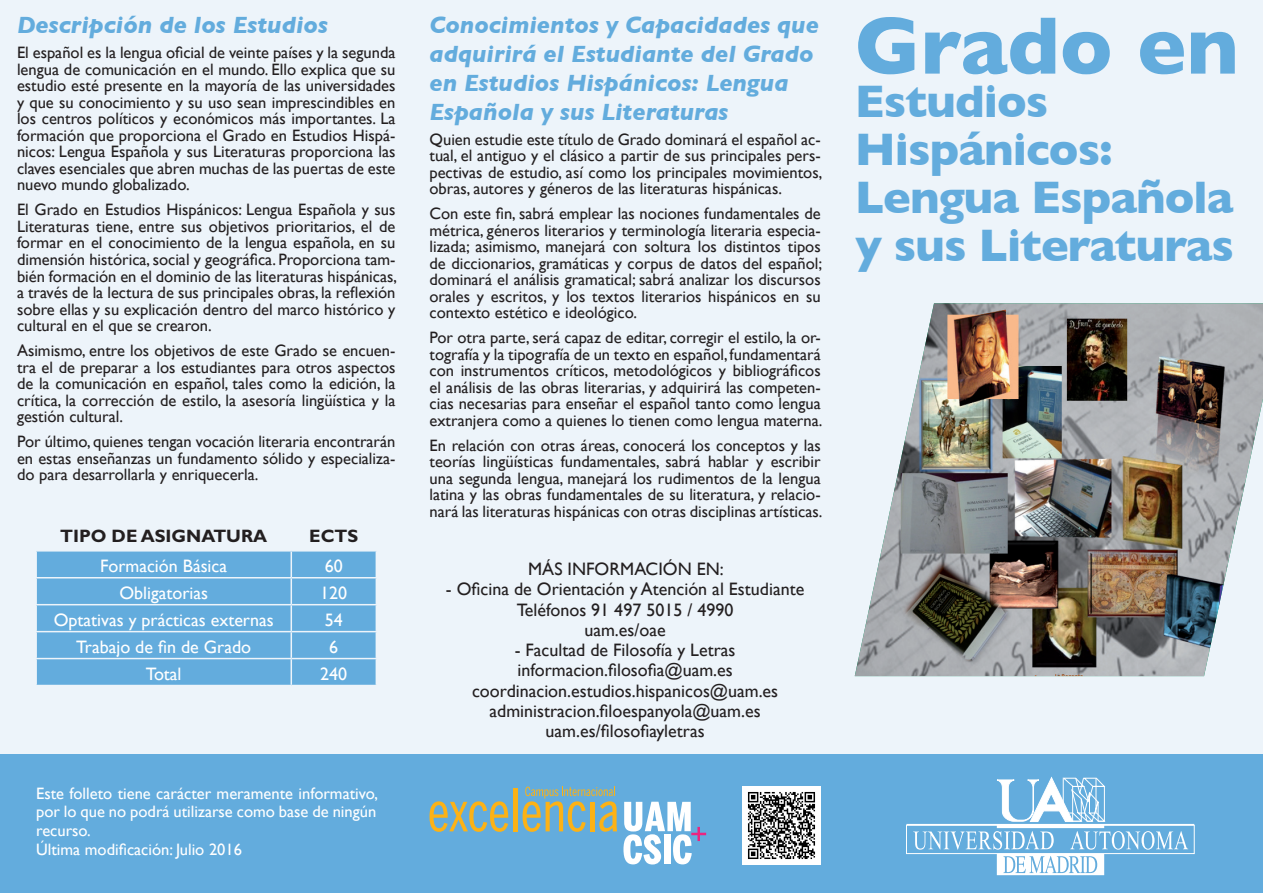
<style>
.page{position:relative;width:1263px;height:893px;background:#edf4fa}
.page>*{position:absolute;margin:0;border:0;box-sizing:border-box;transform-origin:0 0}
.t1{font:700 82.5px "Gill Sans";color:#63acdd}
.t2{font:700 46.5px/48px "Gill Sans";letter-spacing:-.02em;color:#63acdd}
.t3{font:italic 700 24px/28.8px "Gill Sans";color:#63acdd}
.t4{font:18px/20.2px "Gill Sans";color:#231f20;text-align:center}
.t5{font:18px "Gill Sans";color:#fff}
.t6{font:700 18px "Gill Sans Std";color:#231f20}
.t7{font:16.5px/16.5px "Gill Sans";color:#231f20;text-align:justify}
.t8{font:16.5px/18.8px "Gill Sans";color:#fff}
</style>
<div class="page">
<div style="left:0;top:755px;width:1263px;height:138px;background:#63acdd"></div>
<svg style="left:429px;top:801px;width:79px;height:31px"></svg>
<hr style="left:513px;top:788px;width:4px;height:43px;background:#fcb216">
<svg style="left:522px;top:787px;width:95px;height:45px"></svg>
<svg style="left:623px;top:802px;width:83px;height:62px"></svg>
<img style="left:742px;top:787px;width:78px;height:77px">
<svg style="left:997px;top:777px;width:109px;height:45px"></svg>
<div style="left:906px;top:824px;width:288px;height:30px;border:1px solid #fff"></div>
<hr style="left:997px;top:824px;width:107px;height:4px;background:#fff">
<svg style="left:913px;top:831px;width:275px;height:44px"></svg>
<img style="left:855px;top:303px;width:408px;height:373px">
<svg style="left:36px;top:551px;width:341px;height:134px;background:#6db1df"></svg>
<h3 class="t3" style="left:17px;top:11px;width:312px">Descripción de los Estudios</h3>
<p class="t7" style="left:17px;top:44px;width:380px">El español es la lengua oficial de veinte países y la segunda lengua de comunicación en el mundo. Ello explica que su estudio esté presente en la mayoría de las universidades y que su conocimiento y su uso sean imprescindibles en los centros políticos y económicos más importantes. La formación que proporciona el Grado en Estudios Hispá&shy;nicos: Lengua Española y sus Literaturas proporciona las claves esenciales que abren muchas de las puertas de este nuevo mundo globalizado.</p>
<p class="t7" style="left:17px;top:201px;width:382px">El Grado en Estudios Hispánicos: Lengua Española y sus Literaturas tiene, entre sus objetivos prioritarios, el de formar en el conocimiento de la lengua española, en su dimensión histórica, social y geográfica. Proporciona tam&shy;bién formación en el dominio de las literaturas hispánicas, a través de la lectura de sus principales obras, la reflexión sobre ellas y su explicación dentro del marco histórico y cultural en el que se crearon.</p>
<p class="t7" style="left:17px;top:342px;width:380px">Asimismo, entre los objetivos de este Grado se encuen&shy;tra el de preparar a los estudiantes para otros aspectos de la comunicación en español, tales como la edición, la crítica, la corrección de estilo, la asesoría lingüística y la gestión cultural.</p>
<p class="t7" style="left:17px;top:433px;width:380px">Por último, quienes tengan vocación literaria encontrarán en estas enseñanzas un fundamento sólido y especializa&shy;do para desarrollarla y enriquecerla.</p>
<p class="t6" style="left:60px;top:526px;width:209px">TIPO DE ASIGNATURA</p>
<p class="t6" style="left:309px;top:526px;width:51px">ECTS</p>
<p class="t5" style="left:100px;top:555px;width:128px">Formación Básica</p>
<p class="t5" style="left:325px;top:555px;width:19px">60</p>
<p class="t5" style="left:119px;top:582px;width:90px">Obligatorias</p>
<p class="t5" style="left:320px;top:582px;width:28px">120</p>
<p class="t5" style="left:54px;top:609px;width:221px">Optativas y prácticas externas</p>
<p class="t5" style="left:325px;top:609px;width:19px">54</p>
<p class="t5" style="left:76px;top:636px;width:176px">Trabajo de fin de Grado</p>
<p class="t5" style="left:329px;top:636px;width:10px">6</p>
<p class="t5" style="left:146px;top:663px;width:37px">Total</p>
<p class="t5" style="left:320px;top:663px;width:28px">240</p>
<p class="t8" style="left:36px;top:784px;width:343px">Este folleto tiene carácter meramente informativo, por lo que no podrá utilizarse como base de ningún recurso.<br>Última modificación: Julio 2016</p>
<h3 class="t3" style="left:429px;top:11px;width:391px">Conocimientos y Capacidades que adquirirá el Estudiante del Grado en Estudios Hispánicos: Lengua<br>Española y sus Literaturas</h3>
<p class="t7" style="left:429px;top:131px;width:394px">Quien estudie este título de Grado dominará el español ac&shy;tual, el antiguo y el clásico a partir de sus principales pers&shy;pectivas de estudio, así como los principales movimientos, obras, autores y géneros de las literaturas hispánicas.</p>
<p class="t7" style="left:429px;top:205px;width:394px">Con este fin, sabrá emplear las nociones fundamentales de métrica, géneros literarios y terminología literaria especia&shy;lizada; asimismo, manejará con soltura los distintos tipos de diccionarios, gramáticas y corpus de datos del español; dominará el análisis gramatical; sabrá analizar los discursos orales y escritos, y los textos literarios hispánicos en su contexto estético e ideológico.</p>
<p class="t7" style="left:429px;top:329px;width:394px">Por otra parte, será capaz de editar, corregir el estilo, la or&shy;tografía y la tipografía de un texto en español, fundamentará con instrumentos críticos, metodológicos y bibliográficos el análisis de las obras literarias, y adquirirá las competen&shy;cias necesarias para enseñar el español tanto como lengua extranjera como a quienes lo tienen como lengua materna.</p>
<p class="t7" style="left:429px;top:437px;width:394px">En relación con otras áreas, conocerá los conceptos y las teorías lingüísticas fundamentales, sabrá hablar y escribir una segunda lengua, manejará los rudimentos de la lengua latina y las obras fundamentales de su literatura, y relacio&shy;nará las literaturas hispánicas con otras disciplinas artísticas.</p>
<p class="t4" style="left:528px;top:559px;width:197px">MÁS INFORMACIÓN EN:</p>
<p class="t4" style="left:446px;top:579px;width:360px">- Oficina de Orientación y Atención al Estudiante<br>Teléfonos 91 497 5015 / 4990<br>uam.es/oae</p>
<p class="t4" style="left:472px;top:640px;width:308px">- Facultad de Filosofía y Letras informacion.filosofia@uam.es coordinacion.estudios.hispanicos@uam.es administracion.filoespanyola@uam.es uam.es/filosofiayletras</p>
<h1 class="t1" style="left:855px;top:-3px;width:386px">Grado en</h1>
<h2 class="t2" style="left:855px;top:77px;width:381px">Estudios<br>Hispánicos:<br>Lengua Española y sus Literaturas</h2>
</div>
